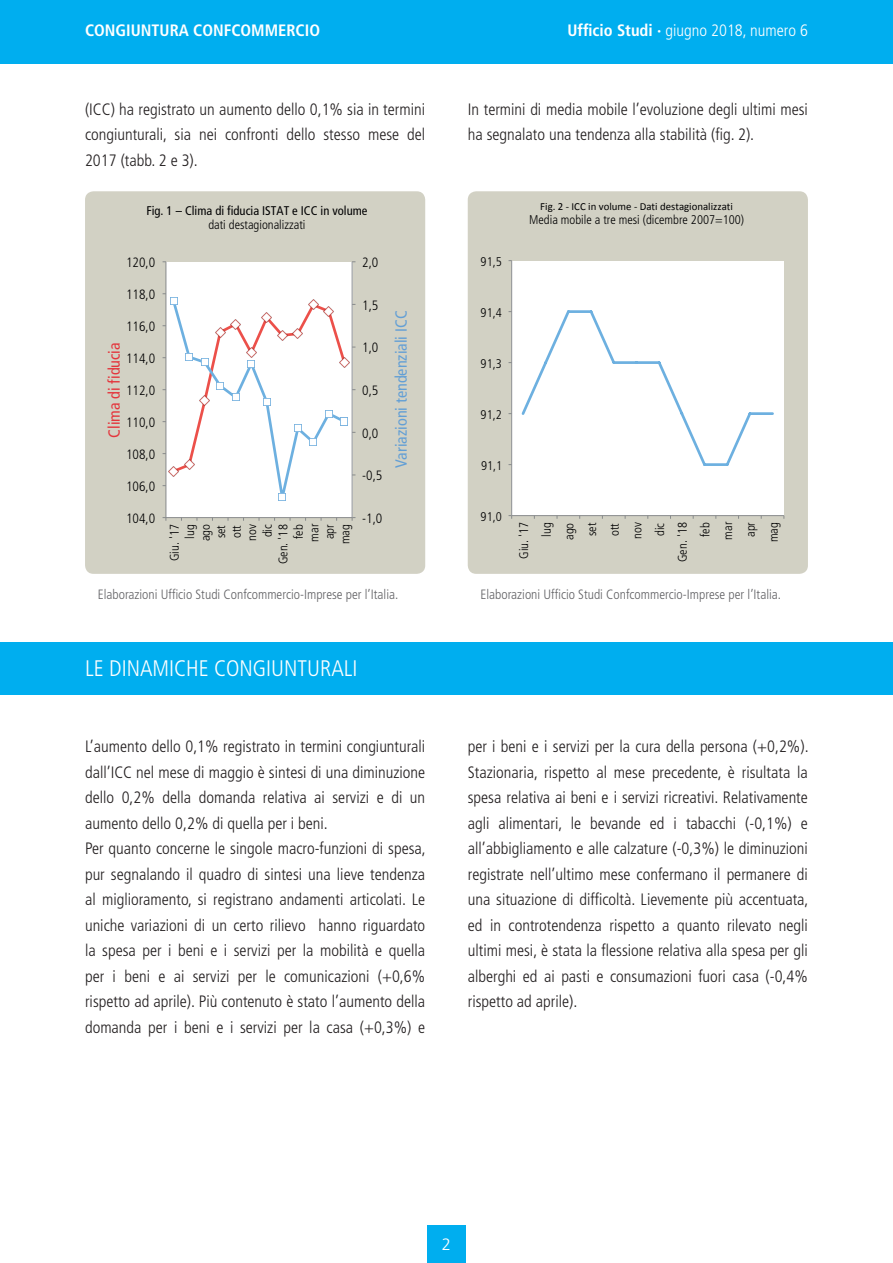
<style>
.page{position:relative;width:893px;height:1263px;background:#fff}
.page>*{position:absolute;margin:0;border:0;box-sizing:border-box;transform-origin:0 0}
.t1{font:300 condensed 22.5px "Frutiger LT Std";color:#fff}
.t2{font:300 condensed 16.5px/25.5px "Frutiger LT Std";color:#231f20;text-align:justify}
.t3{font:300 condensed 16.5px "Frutiger LT Std";color:#fff}
.t4{font:700 condensed 16.5px "Frutiger LT Std";color:#fff}
.t5{font:300 16.5px "Frutiger LT Std";color:#fff}
.t6{font:condensed 16.2px "Frutiger LT Std";color:#639fd5}
.t7{font:condensed 16.2px "Frutiger LT Std";color:#e4353c}
.t8{font:300 condensed 13.5px "Frutiger LT Std";color:#636366}
.t9{font:300 condensed 13.5px "Frutiger LT Std";color:#000001}
.t10{font:300 condensed 12.6px/15.5px "Frutiger LT Std";color:#000001;text-align:right}
.t11{font:condensed 12.6px "Frutiger LT Std";color:#000001}
.t12{font:10.8px "Calibri";color:#000001}
.s1{font-weight:700}
</style>
<div class="page">
<div style="left:0;top:0;width:893px;height:64px;background:#00aeef"></div>
<div style="left:427px;top:1225px;width:39px;height:38px;background:#00aeef"></div>
<div style="left:0;top:642px;width:893px;height:52px;background:#00aeef"></div>
<div style="left:85px;top:191px;width:340px;height:383px;background:#d2d1c4;border-radius:9px"></div>
<div style="left:166px;top:262px;width:186px;height:256px;background:#fff"></div>
<hr style="left:352px;top:262px;width:1px;height:256px;background:#878a8b">
<hr style="left:166px;top:262px;width:1px;height:256px;background:#878a8b">
<hr style="left:166px;top:517px;width:186px;height:1px;background:#878a8b">
<svg style="left:163px;top:293px;width:192px;height:208px"></svg>
<div style="left:468px;top:191px;width:340px;height:383px;background:#d2d1c4;border-radius:9px"></div>
<div style="left:512px;top:261px;width:272px;height:255px;background:#fff"></div>
<hr style="left:511px;top:261px;width:1px;height:255px;background:#878a8b">
<hr style="left:512px;top:515px;width:272px;height:1px;background:#878a8b">
<svg style="left:521px;top:310px;width:253px;height:156px"></svg>
<p class="t4" style="left:85px;top:20px;width:237px">CONGIUNTURA CONFCOMMERCIO</p>
<p class="t3" style="left:567px;top:21px;width:242px"><span class="s1">Ufficio Studi ·</span> giugno 2018, numero 6</p>
<p class="t2" style="left:85px;top:97px;width:342px">(ICC) ha registrato un aumento dello 0,1% sia in termini congiunturali, sia nei confronti dello stesso mese del 2017 (tabb. 2 e 3).</p>
<p class="t2" style="left:468px;top:97px;width:342px">In termini di media mobile l’evoluzione degli ultimi mesi ha segnalato una tendenza alla stabilità (fig. 2).</p>
<p class="t11" style="left:146px;top:203px;width:223px">Fig. 1 – Clima di fiducia ISTAT e ICC in volume</p>
<p class="t10" style="left:208px;top:217px;width:99px">dati destagionalizzati</p>
<p class="t9" style="left:126px;top:255px;width:31px">120,0</p>
<p class="t9" style="left:126px;top:287px;width:31px">118,0</p>
<p class="t9" style="left:126px;top:319px;width:31px">116,0</p>
<p class="t7" style="left:105px;top:438px;width:97px;rotate:-90deg">Clima di fiducia</p>
<p class="t9" style="left:126px;top:351px;width:31px">114,0</p>
<p class="t9" style="left:126px;top:383px;width:31px">112,0</p>
<p class="t9" style="left:126px;top:415px;width:31px">110,0</p>
<p class="t9" style="left:126px;top:447px;width:31px">108,0</p>
<p class="t9" style="left:126px;top:479px;width:31px">106,0</p>
<p class="t9" style="left:126px;top:511px;width:31px">104,0</p>
<p class="t9" style="left:362px;top:255px;width:18px">2,0</p>
<p class="t9" style="left:362px;top:297px;width:18px">1,5</p>
<p class="t9" style="left:362px;top:340px;width:18px">1,0</p>
<p class="t9" style="left:362px;top:383px;width:18px">0,5</p>
<p class="t9" style="left:362px;top:425px;width:18px">0,0</p>
<p class="t9" style="left:362px;top:468px;width:22px">-0,5</p>
<p class="t10" style="left:167px;top:564px;width:42px;rotate:-90deg">Giu. '17 lug<br>ago<br>set<br>ott<br>nov<br>dic<br>Gen. '18 feb<br>mar<br>apr<br>mag</p>
<p class="t9" style="left:362px;top:511px;width:22px">-1,0</p>
<p class="t6" style="left:392px;top:468px;width:159px;rotate:-90deg">Variazioni tendenziali ICC</p>
<p class="t8" style="left:98px;top:587px;width:302px">Elaborazioni Ufficio Studi Confcommercio-Imprese per l’Italia.</p>
<h1 class="t1" style="left:85px;top:655px;width:274px">LE DINAMICHE CONGIUNTURALI</h1>
<p class="t10" style="left:481px;top:254px;width:23px">91,5</p>
<p class="t10" style="left:481px;top:305px;width:23px">91,4</p>
<p class="t10" style="left:481px;top:356px;width:23px">91,3</p>
<p class="t10" style="left:481px;top:407px;width:23px">91,2</p>
<p class="t10" style="left:481px;top:458px;width:23px">91,1</p>
<p class="t10" style="left:481px;top:509px;width:23px">91,0</p>
<p class="t12" style="left:540px;top:199px;width:194px">Fig. 2 - ICC in volume - Dati destagionalizzati</p>
<p class="t10" style="left:529px;top:212px;width:216px">Media mobile a tre mesi (dicembre 2007=100)</p>
<p class="t10" style="left:513px;top:562px;width:42px;line-height:22.6px;rotate:-90deg">Giu. '17 lug<br>ago<br>set<br>ott<br>nov<br>dic<br>Gen. '18 feb<br>mar<br>apr<br>mag</p>
<p class="t8" style="left:480px;top:587px;width:302px">Elaborazioni Ufficio Studi Confcommercio-Imprese per l’Italia.</p>
<p class="t2" style="left:85px;top:734px;width:342px;text-align:left">L’aumento dello 0,1% registrato in termini congiunturali dall’ICC nel mese di maggio è sintesi di una diminuzione dello 0,2% della domanda relativa ai servizi e di un aumento dello 0,2% di quella per i beni.<br>Per quanto concerne le singole macro-funzioni di spesa, pur segnalando il quadro di sintesi una lieve tendenza al miglioramento, si registrano andamenti articolati. Le uniche variazioni di un certo rilievo hanno riguardato la spesa per i beni e i servizi per la mobilità e quella per i beni e ai servizi per le comunicazioni (+0,6% rispetto ad aprile). Più contenuto è stato l’aumento della domanda per i beni e i servizi per la casa (+0,3%) e</p>
<p class="t2" style="left:468px;top:734px;width:342px">per i beni e i servizi per la cura della persona (+0,2%).<br>Stazionaria, rispetto al mese precedente, è risultata la spesa relativa ai beni e i servizi ricreativi. Relativamente agli alimentari, le bevande ed i tabacchi (-0,1%) e all’abbigliamento e alle calzature (-0,3%) le diminuzioni registrate nell’ultimo mese confermano il permanere di una situazione di difficoltà. Lievemente più accentuata, ed in controtendenza rispetto a quanto rilevato negli ultimi mesi, è stata la flessione relativa alla spesa per gli alberghi ed ai pasti e consumazioni fuori casa (-0,4% rispetto ad aprile).</p>
<p class="t5" style="left:442px;top:1235px;width:11px">2</p>
</div>
